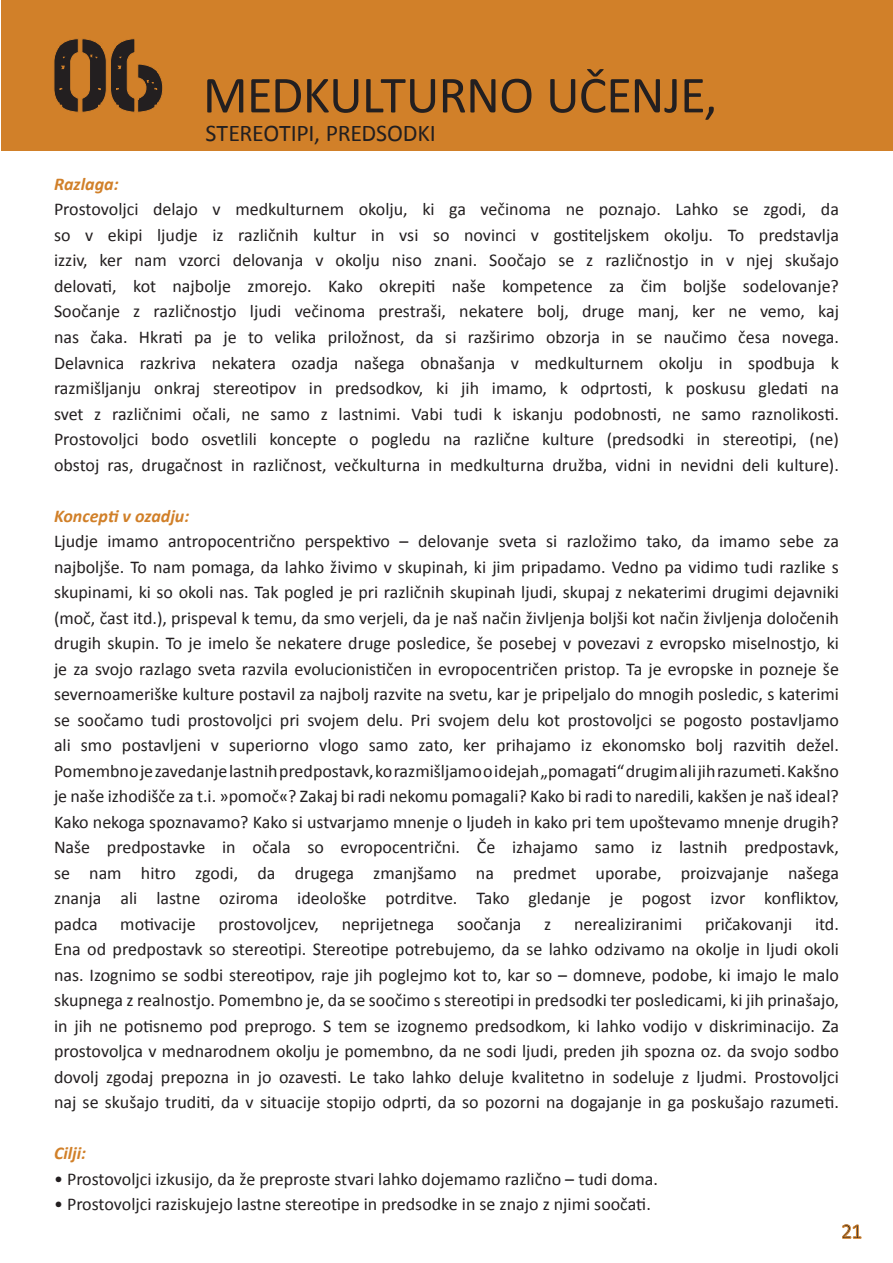
<style>
.page{position:relative;width:893px;height:1263px;background:#fff}
.page>*{position:absolute;margin:0;border:0;box-sizing:border-box;transform-origin:0 0}
.Naslov{font:52.5px "Calibri";letter-spacing:-.015em;color:#231f20}
.Naslov-2{font:24px "Calibri";letter-spacing:-.01em;color:#231f20}
.t1{font:21px "Calibri";color:#231f20}
.t2{font:18px/25.5px "Calibri";color:#231f20;text-align:justify}
.t3{font:italic 700 18px "Calibri";color:#d18029}
.s1{font-family:"Captureit";font-size:105px}
</style>
<div class="page">
<svg style="left:842px;top:1224px;width:20px;height:15px"></svg>
<div style="left:1px;top:0;width:892px;height:151px;background:#d18029"></div>
<p class="Naslov" style="left:54px;top:62px;width:665px"><span class="s1">06</span> MEDKULTURNO UČENJE,</p>
<p class="Naslov-2" style="left:205px;top:118px;width:232px">STEREOTIPI, PREDSODKI</p>
<p class="t3" style="left:54px;top:173px;width:66px">Razlaga:</p>
<p class="t2" style="left:54px;top:196px;width:786px">Prostovoljci delajo v medkulturnem okolju, ki ga večinoma ne poznajo. Lahko se zgodi, da so v ekipi ljudje iz različnih kultur in vsi so novinci v gostiteljskem okolju. To predstavlja izziv, ker nam vzorci delovanja v okolju niso znani. Soočajo se z različnostjo in v njej skušajo delovati, kot najbolje zmorejo. Kako okrepiti naše kompetence za čim boljše sodelovanje?</p>
<p class="t2" style="left:54px;top:298px;width:786px">Soočanje z različnostjo ljudi večinoma prestraši, nekatere bolj, druge manj, ker ne vemo, kaj nas čaka. Hkrati pa je to velika priložnost, da si razširimo obzorja in se naučimo česa novega.<br>Delavnica razkriva nekatera ozadja našega obnašanja v medkulturnem okolju in spodbuja k razmišljanju onkraj stereotipov in predsodkov, ki jih imamo, k odprtosti, k poskusu gledati na svet z različnimi očali, ne samo z lastnimi. Vabi tudi k iskanju podobnosti, ne samo raznolikosti.</p>
<p class="t2" style="left:54px;top:425px;width:786px">Prostovoljci bodo osvetlili koncepte o pogledu na različne kulture (predsodki in stereotipi, (ne) obstoj ras, drugačnost in različnost, večkulturna in medkulturna družba, vidni in nevidni deli kulture).</p>
<p class="t3" style="left:54px;top:504px;width:137px">Koncepti v ozadju:</p>
<p class="t2" style="left:54px;top:527px;width:786px">Ljudje imamo antropocentrično perspektivo – delovanje sveta si razložimo tako, da imamo sebe za najboljše. To nam pomaga, da lahko živimo v skupinah, ki jim pripadamo. Vedno pa vidimo tudi razlike s skupinami, ki so okoli nas. Tak pogled je pri različnih skupinah ljudi, skupaj z nekaterimi drugimi dejavniki (moč, čast itd.), prispeval k temu, da smo verjeli, da je naš način življenja boljši kot način življenja določenih drugih skupin. To je imelo še nekatere druge posledice, še posebej v povezavi z evropsko miselnostjo, ki je za svojo razlago sveta razvila evolucionističen in evropocentričen pristop. Ta je evropske in pozneje še severnoameriške kulture postavil za najbolj razvite na svetu, kar je pripeljalo do mnogih posledic, s katerimi se soočamo tudi prostovoljci pri svojem delu. Pri svojem delu kot prostovoljci se pogosto postavljamo ali smo postavljeni v superiorno vlogo samo zato, ker prihajamo iz ekonomsko bolj razvitih dežel.</p>
<p class="t2" style="left:54px;top:757px;width:786px">Pomembno je zavedanje lastnih predpostavk, ko razmišljamo o idejah „pomagati“ drugim ali jih razumeti. Kakšno je naše izhodišče za t.i. »pomoč«? Zakaj bi radi nekomu pomagali? Kako bi radi to naredili, kakšen je naš ideal?<br>Kako nekoga spoznavamo? Kako si ustvarjamo mnenje o ljudeh in kako pri tem upoštevamo mnenje drugih?</p>
<p class="t2" style="left:54px;top:833px;width:786px">Naše predpostavke in očala so evropocentrični. Če izhajamo samo iz lastnih predpostavk, se nam hitro zgodi, da drugega zmanjšamo na predmet uporabe, proizvajanje našega znanja ali lastne oziroma ideološke potrditve. Tako gledanje je pogost izvor konfliktov, padca</p>
<p class="t2" style="left:120px;top:910px;width:77px">motivacije</p>
<p class="t2" style="left:218px;top:910px;width:102px">prostovoljcev,</p>
<p class="t2" style="left:342px;top:910px;width:94px">neprijetnega</p>
<p class="t2" style="left:457px;top:910px;width:66px">soočanja</p>
<p class="t2" style="left:544px;top:910px;width:9px">z</p>
<p class="t2" style="left:574px;top:910px;width:110px">nerealiziranimi</p>
<p class="t2" style="left:705px;top:910px;width:89px">pričakovanji</p>
<p class="t2" style="left:815px;top:910px;width:25px">itd.</p>
<p class="t2" style="left:54px;top:935px;width:786px">Ena od predpostavk so stereotipi. Stereotipe potrebujemo, da se lahko odzivamo na okolje in ljudi okoli nas. Izognimo se sodbi stereotipov, raje jih poglejmo kot to, kar so – domneve, podobe, ki imajo le malo skupnega z realnostjo. Pomembno je, da se soočimo s stereotipi in predsodki ter posledicami, ki jih prinašajo, in jih ne potisnemo pod preprogo. S tem se izognemo predsodkom, ki lahko vodijo v diskriminacijo. Za prostovoljca v mednarodnem okolju je pomembno, da ne sodi ljudi, preden jih spozna oz. da svojo sodbo dovolj zgodaj prepozna in jo ozavesti. Le tako lahko deluje kvalitetno in sodeluje z ljudmi. Prostovoljci naj se skušajo truditi, da v situacije stopijo odprti, da so pozorni na dogajanje in ga poskušajo razumeti.</p>
<p class="t3" style="left:54px;top:1142px;width:34px">Cilji:</p>
<p class="t2" style="left:54px;top:1165px;width:605px">• Prostovoljci izkusijo, da že preproste stvari lahko dojemamo različno – tudi doma.</p>
<p class="t2" style="left:54px;top:1190px;width:598px">• Prostovoljci raziskujejo lastne stereotipe in predsodke in se znajo z njimi soočati.</p>
<p class="t1" style="left:841px;top:1218px;width:22px">21</p>
</div>
